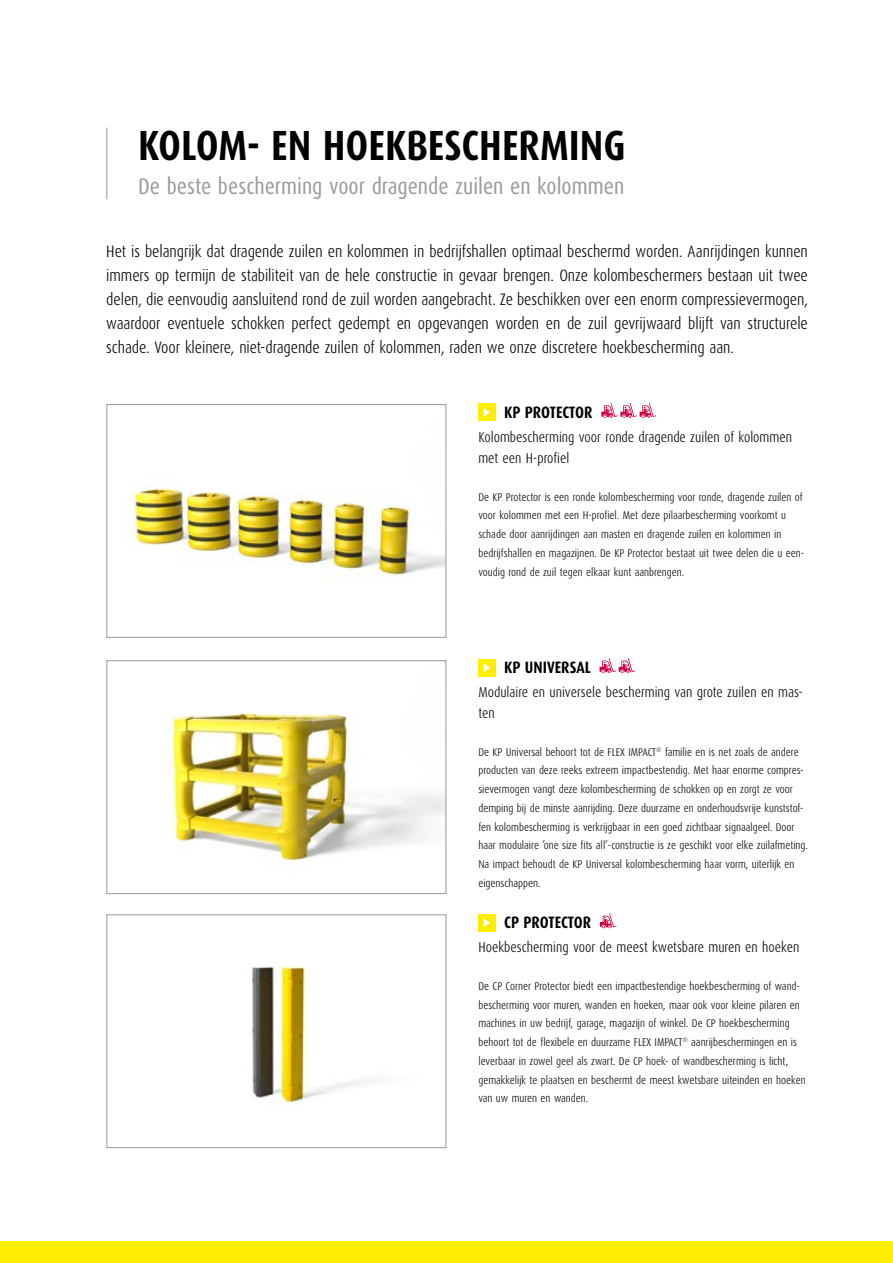
<style>
.page{position:relative;width:893px;height:1263px;background:#fff}
.page>*{position:absolute;margin:0;border:0;box-sizing:border-box;transform-origin:0 0}
.titel_28pt_zwart{font:700 42.15px "Dax Condensed";color:#000}
.baseline_15pt_50{font:22.5px "Dax Condensed";color:#9c9d9d}
.inleiding{font:300 16.5px/24px "Dax Condensed";letter-spacing:-.005em;color:#000;text-align:justify}
.titel_product{font:700 16.5px "Dax Condensed";color:#000}
.tekst_product_9_5_li{font:300 14.25px/21px "Dax Condensed";color:#000}
.tekst_product_7_5{font:300 11.25px/18.8px "Dax Condensed";color:#000}
</style>
<div class="page">
<div style="left:0;top:1242px;width:893px;height:21px;background:#ffed00"></div>
<hr style="left:106px;top:128px;width:1px;height:71px;background:#9c9d9d">
<div style="left:478px;top:914px;width:17px;height:17px;background:#ffed00"></div>
<svg style="left:484px;top:918px;width:6px;height:9px"></svg>
<svg style="left:600px;top:913px;width:16px;height:15px"></svg>
<div style="left:478px;top:659px;width:17px;height:17px;background:#ffed00"></div>
<svg style="left:484px;top:663px;width:6px;height:9px"></svg>
<svg style="left:599px;top:658px;width:36px;height:15px"></svg>
<div style="left:478px;top:404px;width:17px;height:17px;background:#ffed00"></div>
<svg style="left:484px;top:408px;width:6px;height:9px"></svg>
<svg style="left:601px;top:403px;width:55px;height:15px"></svg>
<img style="left:168px;top:712px;width:276px;height:150px">
<div style="left:106px;top:660px;width:340px;height:234px;border:1px solid #9c9d9d"></div>
<img style="left:124px;top:487px;width:320px;height:93px">
<div style="left:106px;top:404px;width:340px;height:234px;border:1px solid #9c9d9d"></div>
<img style="left:252px;top:966px;width:112px;height:140px">
<div style="left:106px;top:914px;width:340px;height:234px;border:1px solid #9c9d9d"></div>
<p class="titel_28pt_zwart" style="left:138px;top:122px;width:489px">KOLOM- EN HOEKBESCHERMING</p>
<p class="baseline_15pt_50" style="left:138px;top:174px;width:488px">De beste bescherming voor dragende zuilen en kolommen</p>
<p class="inleiding" style="left:106px;top:240px;width:703px">Het is belangrijk dat dragende zuilen en kolommen in bedrijfshallen optimaal beschermd worden. Aanrijdingen kunnen immers op termijn de stabiliteit van de hele constructie in gevaar brengen. Onze kolombeschermers bestaan uit twee delen, die eenvoudig aansluitend rond de zuil worden aangebracht. Ze beschikken over een enorm compressievermogen, waardoor eventuele schokken perfect gedempt en opgevangen worden en de zuil gevrijwaard blijft van structurele schade. Voor kleinere, niet-dragende zuilen of kolommen, raden we onze discretere hoekbescherming aan.</p>
<p class="titel_product" style="left:504px;top:403px;width:90px">KP PROTECTOR</p>
<p class="tekst_product_9_5_li" style="left:478px;top:427px;width:315px">Kolombescherming voor ronde dragende zuilen of kolommen met een H-profiel</p>
<p class="tekst_product_7_5" style="left:478px;top:487px;width:327px">De KP Protector is een ronde kolombescherming voor ronde, dragende zuilen of voor kolommen met een H-profiel. Met deze pilaarbescherming voorkomt u schade door aanrijdingen aan masten en dragende zuilen en kolommen in bedrijfshallen en magazijnen. De KP Protector bestaat uit twee delen die u een&shy;voudig rond de zuil tegen elkaar kunt aanbrengen.</p>
<p class="titel_product" style="left:504px;top:658px;width:88px">KP UNIVERSAL</p>
<p class="tekst_product_9_5_li" style="left:478px;top:682px;width:326px">Modulaire en universele bescherming van grote zuilen en mas&shy;ten</p>
<p class="tekst_product_7_5" style="left:478px;top:742px;width:331px">De KP Universal behoort tot de FLEX IMPACT<sup>®</sup> familie en is net zoals de andere producten van deze reeks extreem impactbestendig. Met haar enorme compres&shy;sievermogen vangt deze kolombescherming de schokken op en zorgt ze voor demping bij de minste aanrijding. Deze duurzame en onderhoudsvrije kunststof&shy;fen kolombescherming is verkrijgbaar in een goed zichtbaar signaalgeel. Door haar modulaire ’one size fits all’-constructie is ze geschikt voor elke zuilafmeting.<br>Na impact behoudt de KP Universal kolombescherming haar vorm, uiterlijk en eigenschappen.</p>
<p class="titel_product" style="left:504px;top:913px;width:88px">CP PROTECTOR</p>
<p class="tekst_product_9_5_li" style="left:478px;top:937px;width:322px">Hoekbescherming voor de meest kwetsbare muren en hoeken</p>
<p class="tekst_product_7_5" style="left:478px;top:977px;width:329px">De CP Corner Protector biedt een impactbestendige hoekbescherming of wand&shy;bescherming voor muren, wanden en hoeken, maar ook voor kleine pilaren en machines in uw bedrijf, garage, magazijn of winkel. De CP hoekbescherming behoort tot de flexibele en duurzame FLEX IMPACT<sup>®</sup> aanrijbeschermingen en is leverbaar in zowel geel als zwart. De CP hoek- of wandbescherming is licht, gemakkelijk te plaatsen en beschermt de meest kwetsbare uiteinden en hoeken van uw muren en wanden.</p>
</div>
